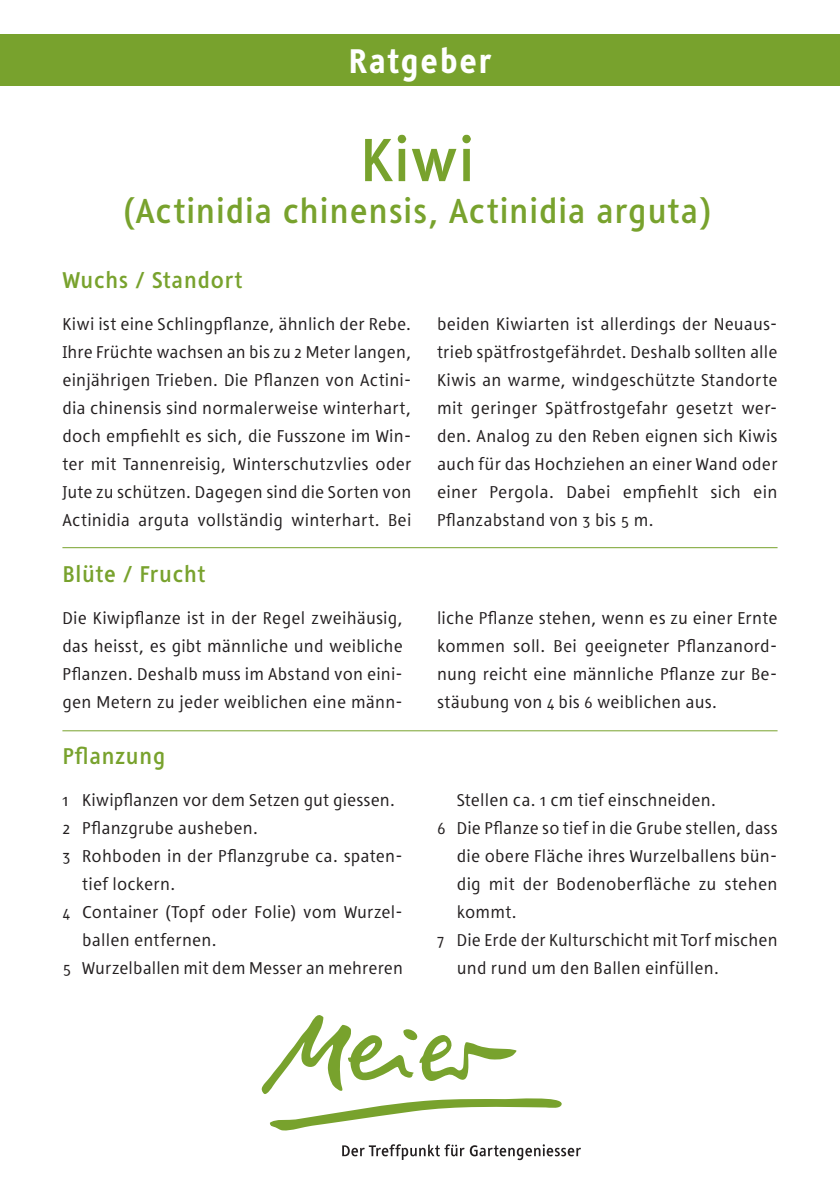
<style>
.page{position:relative;width:840px;height:1191px;background:#fff}
.page>*{position:absolute;margin:0;border:0;box-sizing:border-box;transform-origin:0 0}
._01_Titel{font:700 64px "Tara";color:#78a22d}
._01_Titel-2{font:700 36px "Tara";letter-spacing:.005em;color:#78a22d}
._02_Headline{font:900 36px "Tara";letter-spacing:.01em;color:#fff}
._04_Thementitel{font:700 24px "Tara";letter-spacing:.005em;color:#78a22d}
._06_Grundtext{font:18px/28px "Tara";letter-spacing:.01em;color:#231f20;text-align:justify}
._07_Liste_Grundtext{font:18px/28px "Tara";letter-spacing:.01em;color:#231f20}
</style>
<div class="page">
<div style="left:0;top:34px;width:839px;height:51px;background:#78a22d"></div>
<svg style="left:342px;top:1144px;width:238px;height:16px"></svg>
<svg style="left:261px;top:1015px;width:301px;height:116px"></svg>
<hr style="left:62px;top:547px;width:715px;height:1px;background:#78a22d">
<hr style="left:62px;top:730px;width:715px;height:1px;background:#78a22d">
<p class="_02_Headline" style="left:348px;top:41px;width:145px">Ratgeber</p>
<p class="_01_Titel" style="left:360px;top:125px;width:116px">Kiwi</p>
<p class="_01_Titel-2" style="left:123px;top:191px;width:589px">(Actinidia chinensis, Actinidia arguta)</p>
<p class="_04_Thementitel" style="left:62px;top:266px;width:182px">Wuchs / Standort</p>
<p class="_06_Grundtext" style="left:62px;top:310px;width:350px">Kiwi ist eine Schlingpflanze, ähnlich der Rebe.<br>Ihre Früchte wachsen an bis zu 2 Meter langen, einjährigen Trieben. Die Pflanzen von Actini&shy;dia chinensis sind normalerweise winterhart, doch empfiehlt es sich, die Fusszone im Win&shy;ter mit Tannenreisig, Winterschutzvlies oder Jute zu schützen. Dagegen sind die Sorten von Actinidia arguta vollständig winterhart. Bei</p>
<p class="_06_Grundtext" style="left:437px;top:310px;width:342px">beiden Kiwiarten ist allerdings der Neuaus&shy;trieb spätfrostgefährdet. Deshalb sollten alle Kiwis an warme, windgeschützte Standorte mit geringer Spätfrostgefahr gesetzt wer&shy;den. Analog zu den Reben eignen sich Kiwis auch für das Hochziehen an einer Wand oder einer Pergola. Dabei empfiehlt sich ein Pflanzabstand von 3 bis 5 m.</p>
<p class="_04_Thementitel" style="left:62px;top:560px;width:145px">Blüte / Frucht</p>
<p class="_06_Grundtext" style="left:62px;top:604px;width:342px">Die Kiwipflanze ist in der Regel zweihäusig, das heisst, es gibt männliche und weibliche Pflanzen. Deshalb muss im Abstand von eini&shy;gen Metern zu jeder weiblichen eine männ-</p>
<p class="_06_Grundtext" style="left:437px;top:604px;width:342px">liche Pflanze stehen, wenn es zu einer Ernte kommen soll. Bei geeigneter Pflanzanord&shy;nung reicht eine männliche Pflanze zur Be&shy;stäubung von 4 bis 6 weiblichen aus.</p>
<p class="_04_Thementitel" style="left:62px;top:742px;width:105px">Pflanzung</p>
<p class="_07_Liste_Grundtext" style="left:62px;top:786px;width:334px">1 Kiwipflanzen vor dem Setzen gut giessen.</p>
<p class="_07_Liste_Grundtext" style="left:62px;top:814px;width:197px">2 Pflanzgrube ausheben.</p>
<p class="_07_Liste_Grundtext" style="left:82px;top:842px;width:322px;text-indent:-20px">3 Rohboden in der Pflanzgrube ca. spaten&shy;tief lockern.</p>
<p class="_07_Liste_Grundtext" style="left:82px;top:898px;width:322px;text-indent:-20px">4 Container (Topf oder Folie) vom Wurzel&shy;ballen entfernen.</p>
<p class="_07_Liste_Grundtext" style="left:62px;top:954px;width:342px">5 Wurzelballen mit dem Messer an mehreren</p>
<p class="_07_Liste_Grundtext" style="left:456px;top:786px;width:261px">Stellen ca. 1 cm tief einschneiden.</p>
<p class="_07_Liste_Grundtext" style="left:456px;top:814px;width:322px;text-align:justify;text-indent:-20px">6 Die Pflanze so tief in die Grube stellen, dass die obere Fläche ihres Wurzelballens bün&shy;dig mit der Bodenoberfläche zu stehen kommt.</p>
<p class="_07_Liste_Grundtext" style="left:456px;top:926px;width:322px;text-indent:-20px">7 Die Erde der Kulturschicht mit Torf mischen und rund um den Ballen einfüllen.</p>
</div>
